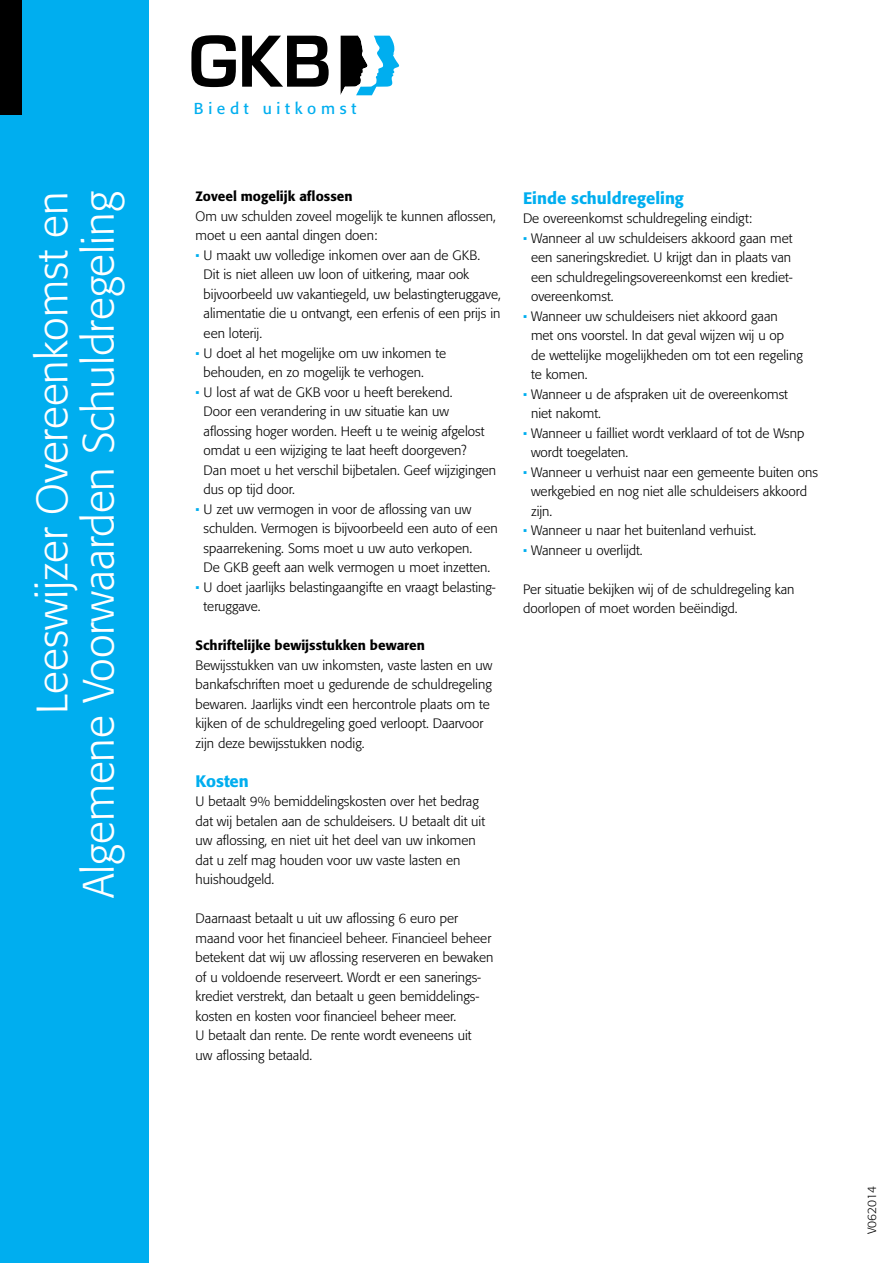
<style>
.page{position:relative;width:893px;height:1263px;background:#fff}
.page>*{position:absolute;margin:0;border:0;box-sizing:border-box;transform-origin:0 0}
.t1{font:300 43.5px "Formata";color:#fff}
.t2{font:500 16.5px "Formata";color:#00aeef}
.t3{font:15.75px "Formata";letter-spacing:.3em;color:#00aeef}
.t4{font:300 13.5px/19.5px "Formata";color:#000}
.t5{font:500 13.5px "Formata";color:#000}
.t6{font:300 12px "Formata";color:#000}
.s1{color:#00aeef}
</style>
<div class="page">
<div style="left:0;top:0;width:149px;height:1263px;background:#00aeef"></div>
<div style="left:0;top:0;width:21px;height:115px;background:#000"></div>
<svg style="left:341px;top:36px;width:58px;height:59px"></svg>
<svg style="left:191px;top:35px;width:45px;height:52px"></svg>
<svg style="left:242px;top:36px;width:87px;height:51px"></svg>
<p class="t3" style="left:194px;top:99px;width:164px">Biedt uitkomst</p>
<p class="t1" style="left:27px;top:713px;width:524px;rotate:-90deg">Leeswijzer Overeenkomst en</p>
<p class="t1" style="left:73px;top:898px;width:709px;rotate:-90deg">Algemene Voorwaarden Schuldregeling</p>
<p class="t5" style="left:196px;top:188px;width:158px">Zoveel mogelijk aflossen</p>
<p class="t4" style="left:196px;top:207px;width:302px">Om uw schulden zoveel mogelijk te kunnen aflossen, moet u een aantal dingen doen:</p>
<p class="t4" style="left:204px;top:246px;width:299px;text-indent:-8px"><span class="s1">•</span> U maakt uw volledige inkomen over aan de GKB.<br>Dit is niet alleen uw loon of uitkering, maar ook bijvoorbeeld uw vakantiegeld, uw belastingteruggave, alimentatie die u ontvangt, een erfenis of een prijs in een loterij.</p>
<p class="t4" style="left:204px;top:343px;width:244px;text-indent:-8px"><span class="s1">•</span> U doet al het mogelijke om uw inkomen te behouden, en zo mogelijk te verhogen.</p>
<p class="t4" style="left:204px;top:382px;width:294px;text-indent:-8px"><span class="s1">•</span> U lost af wat de GKB voor u heeft berekend.<br>Door een verandering in uw situatie kan uw aflossing hoger worden. Heeft u te weinig afgelost omdat u een wijziging te laat heeft doorgeven?<br>Dan moet u het verschil bijbetalen. Geef wijzigingen dus op tijd door.</p>
<p class="t4" style="left:204px;top:499px;width:296px;text-indent:-8px"><span class="s1">•</span> U zet uw vermogen in voor de aflossing van uw schulden. Vermogen is bijvoorbeeld een auto of een spaarrekening. Soms moet u uw auto verkopen.<br>De GKB geeft aan welk vermogen u moet inzetten.</p>
<p class="t4" style="left:204px;top:577px;width:294px;text-indent:-8px"><span class="s1">•</span> U doet jaarlijks belastingaangifte en vraagt belasting&shy;teruggave.</p>
<p class="t5" style="left:196px;top:637px;width:231px">Schriftelijke bewijsstukken bewaren</p>
<p class="t4" style="left:196px;top:655px;width:298px">Bewijsstukken van uw inkomsten, vaste lasten en uw bankafschriften moet u gedurende de schuldregeling bewaren. Jaarlijks vindt een hercontrole plaats om te kijken of de schuldregeling goed verloopt. Daarvoor zijn deze bewijsstukken nodig.</p>
<p class="t2" style="left:196px;top:771px;width:55px">Kosten</p>
<p class="t4" style="left:196px;top:792px;width:291px">U betaalt 9% bemiddelingskosten over het bedrag dat wij betalen aan de schuldeisers. U betaalt dit uit uw aflossing, en niet uit het deel van uw inkomen dat u zelf mag houden voor uw vaste lasten en huishoudgeld.</p>
<p class="t4" style="left:196px;top:909px;width:299px">Daarnaast betaalt u uit uw aflossing 6 euro per maand voor het financieel beheer. Financieel beheer betekent dat wij uw aflossing reserveren en bewaken of u voldoende reserveert. Wordt er een sanerings&shy;krediet verstrekt, dan betaalt u geen bemiddelings&shy;kosten en kosten voor financieel beheer meer.<br>U betaalt dan rente. De rente wordt eveneens uit<br>uw aflossing betaald.</p>
<p class="t2" style="left:523px;top:188px;width:162px">Einde schuldregeling</p>
<p class="t4" style="left:523px;top:209px;width:230px">De overeenkomst schuldregeling eindigt:</p>
<p class="t4" style="left:531px;top:228px;width:263px;text-align:justify;text-indent:-8px"><span class="s1">•</span> Wanneer al uw schuldeisers akkoord gaan met een saneringskrediet. U krijgt dan in plaats van een schuldregelingsovereenkomst een krediet&shy;overeenkomst.</p>
<p class="t4" style="left:531px;top:306px;width:273px;text-indent:-8px"><span class="s1">•</span> Wanneer uw schuldeisers niet akkoord gaan met ons voorstel. In dat geval wijzen wij u op<br>de wettelijke mogelijkheden om tot een regeling te komen.</p>
<p class="t4" style="left:531px;top:384px;width:258px;text-indent:-8px"><span class="s1">•</span> Wanneer u de afspraken uit de overeenkomst niet nakomt.</p>
<p class="t4" style="left:531px;top:423px;width:275px;text-indent:-8px"><span class="s1">•</span> Wanneer u failliet wordt verklaard of tot de Wsnp wordt toegelaten.</p>
<p class="t4" style="left:531px;top:462px;width:288px;text-indent:-8px"><span class="s1">•</span> Wanneer u verhuist naar een gemeente buiten ons werkgebied en nog niet alle schuldeisers akkoord zijn.</p>
<p class="t4" style="left:523px;top:521px;width:235px"><span class="s1">•</span> Wanneer u naar het buitenland verhuist.</p>
<p class="t4" style="left:523px;top:540px;width:121px"><span class="s1">•</span> Wanneer u overlijdt.</p>
<p class="t4" style="left:523px;top:579px;width:273px">Per situatie bekijken wij of de schuldregeling kan doorlopen of moet worden beëindigd.</p>
<p class="t6" style="left:865px;top:1234px;width:50px;rotate:-90deg">V062014</p>
</div>
